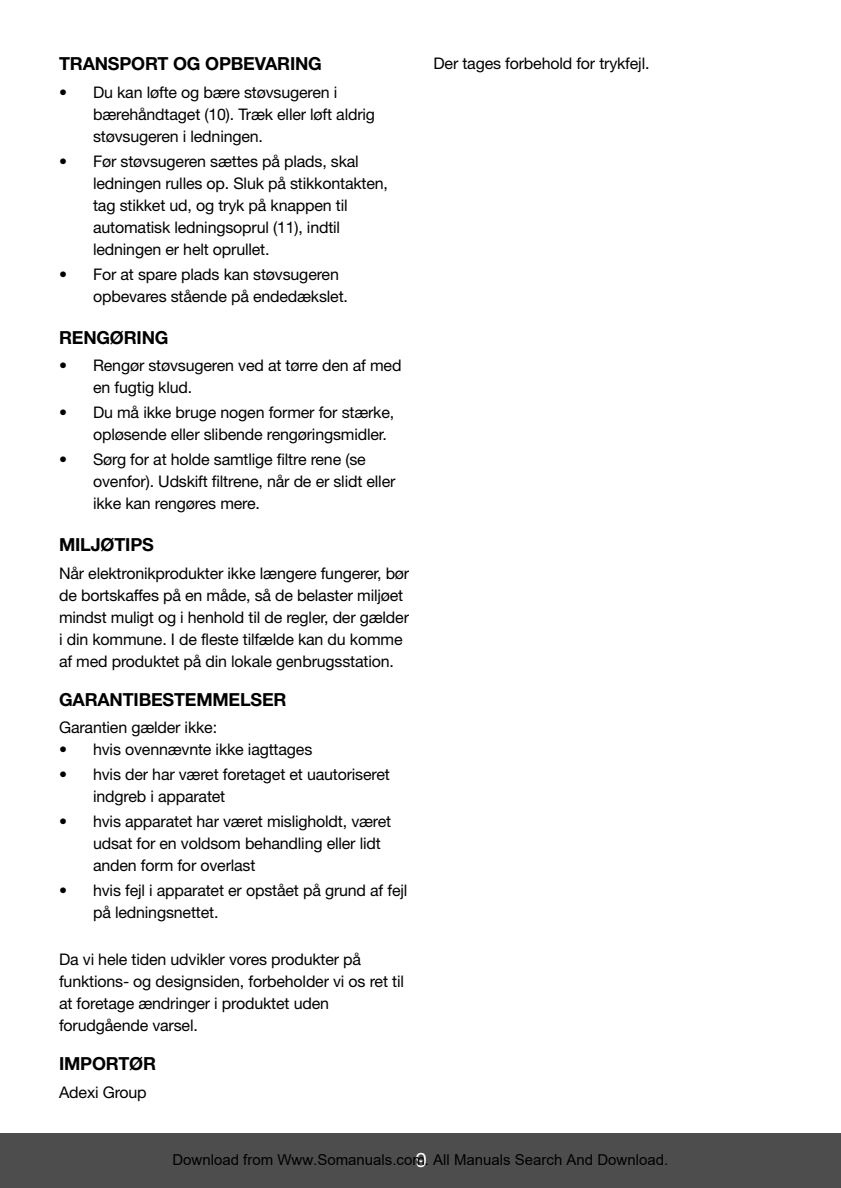
<style>
.page{position:relative;width:841px;height:1188px;background:#fff}
.page>*{position:absolute;margin:0;border:0;box-sizing:border-box;transform-origin:0 0}
.t1{font:20px "Helvetica Neue";color:#fff}
.t2{font:700 18px "Helvetica Neue";letter-spacing:-.01em;color:#000}
.t3{font:16px/22px "Helvetica Neue";letter-spacing:-.01em;color:#000}
.t4{font:15px "Arial";color:#000}
</style>
<div class="page">
<div style="left:0;top:1133px;width:841px;height:55px;background:#4d4d4d"></div>
<p class="t2" style="left:59px;top:58px;width:264px">TRANSPORT OG OPBEVARING</p>
<p class="t3" style="left:93px;top:83px;width:283px;text-indent:-34px">• Du kan løfte og bære støvsugeren i bærehåndtaget (10). Træk eller løft aldrig støvsugeren i ledningen.</p>
<p class="t3" style="left:93px;top:152px;width:296px;text-indent:-34px">• Før støvsugeren sættes på plads, skal ledningen rulles op. Sluk på stikkontakten, tag stikket ud, og tryk på knappen til automatisk ledningsoprul (11), indtil ledningen er helt oprullet.</p>
<p class="t3" style="left:93px;top:265px;width:256px;text-indent:-34px">• For at spare plads kan støvsugeren opbevares stående på endedækslet.</p>
<p class="t2" style="left:59px;top:331px;width:111px">RENGØRING</p>
<p class="t3" style="left:93px;top:356px;width:310px;text-indent:-34px">• Rengør støvsugeren ved at tørre den af med en fugtig klud.</p>
<p class="t3" style="left:93px;top:403px;width:302px;text-indent:-34px">• Du må ikke bruge nogen former for stærke, opløsende eller slibende rengøringsmidler.</p>
<p class="t3" style="left:93px;top:450px;width:304px;text-indent:-34px">• Sørg for at holde samtlige filtre rene (se ovenfor). Udskift filtrene, når de er slidt eller ikke kan rengøres mere.</p>
<p class="t2" style="left:59px;top:538px;width:96px">MILJØTIPS</p>
<p class="t3" style="left:59px;top:563px;width:352px">Når elektronikprodukter ikke længere fungerer, bør de bortskaffes på en måde, så de belaster miljøet mindst muligt og i henhold til de regler, der gælder i din kommune. I de fleste tilfælde kan du komme af med produktet på din lokale genbrugsstation.</p>
<p class="t2" style="left:59px;top:693px;width:229px">GARANTIBESTEMMELSER</p>
<p class="t3" style="left:59px;top:718px;width:159px">Garantien gælder ikke:</p>
<p class="t3" style="left:59px;top:740px;width:255px">• hvis ovennævnte ikke iagttages</p>
<p class="t3" style="left:93px;top:765px;width:298px;text-indent:-34px">• hvis der har været foretaget et uautoriseret indgreb i apparatet</p>
<p class="t3" style="left:93px;top:812px;width:300px;text-indent:-34px">• hvis apparatet har været misligholdt, været udsat for en voldsom behandling eller lidt anden form for overlast</p>
<p class="t3" style="left:93px;top:881px;width:316px;text-indent:-34px">• hvis fejl i apparatet er opstået på grund af fejl på ledningsnettet.</p>
<p class="t3" style="left:59px;top:949px;width:346px">Da vi hele tiden udvikler vores produkter på funktions- og designsiden, forbeholder vi os ret til at foretage ændringer i produktet uden forudgående varsel.</p>
<p class="t2" style="left:59px;top:1057px;width:98px">IMPORTØR</p>
<p class="t3" style="left:59px;top:1082px;width:89px">Adexi Group</p>
<p class="t3" style="left:433px;top:54px;width:217px">Der tages forbehold for trykfejl.</p>
<p class="t1" style="left:416px;top:1152px;width:13px">9</p>
<p class="t4" style="left:172px;top:1151px;width:497px">Download from Www.Somanuals.com. All Manuals Search And Download.</p>
</div>
